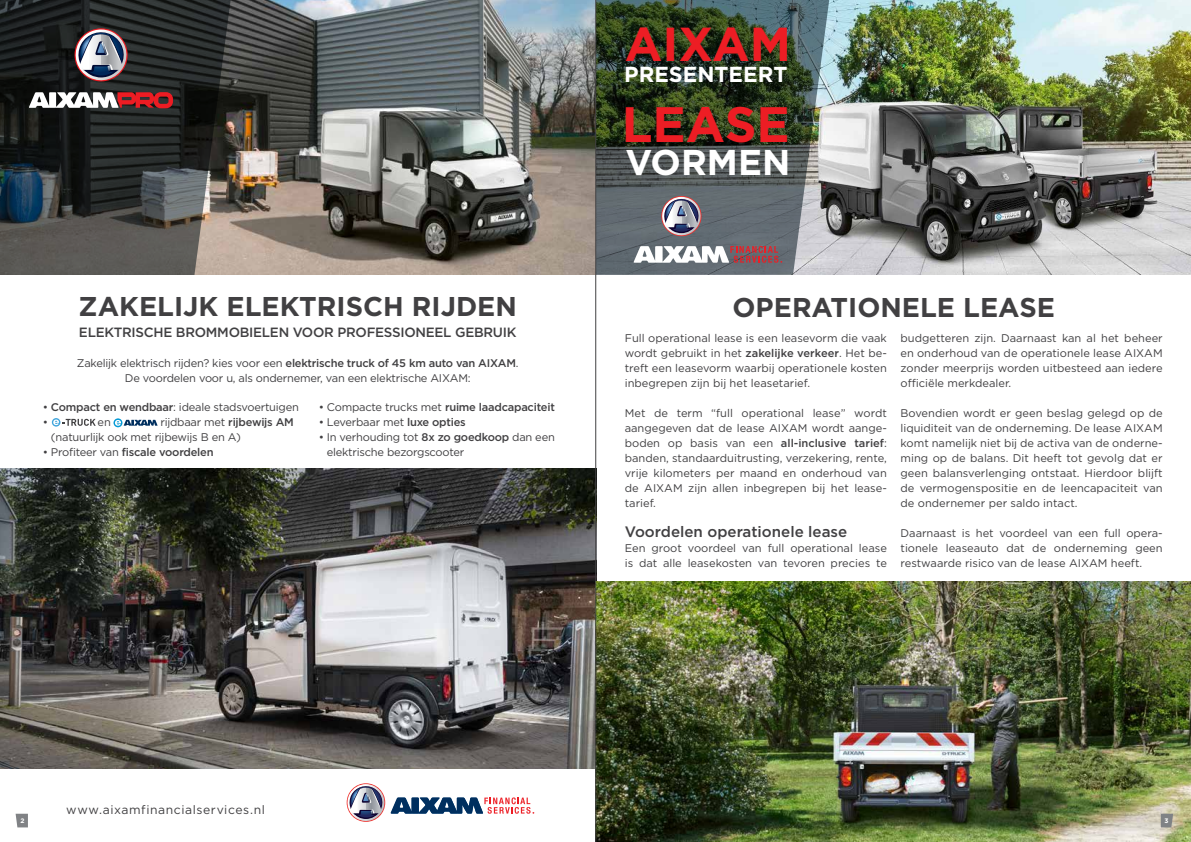
<style>
.page{position:relative;width:1191px;height:842px;background:#fff}
.page>*{position:absolute;margin:0;border:0;box-sizing:border-box;transform-origin:0 0}
.t1{font:700 49.7px "Gotham";color:#ed1d24}
.t2{font:700 47.6px "Gotham";color:#ed1d24}
.t3{font:700 35.8px "Gotham";color:#fff}
.t4{font:700 27.2px "Gotham";color:#414042}
.t5{font:700 21.7px "Gotham";color:#fff}
.t6{font:500 15.1px "Gotham";color:#414042}
.t7{font:500 13.4px "Gotham";letter-spacing:-.02em;color:#414042}
.t8{font:12.2px "Gotham";letter-spacing:.045em;color:#414042}
.t9{font:11.1px/15px "Gotham";color:#414042;text-align:justify}
.t10{font:11.1px/15px "Gotham";letter-spacing:-.02em;color:#414042}
.t11{font:500 11.1px "Gotham";letter-spacing:-.02em;color:#414042}
.t12{font:700 6.5px "Gotham";color:#fff}
.s1{font-weight:500}
.s2{font-weight:400}
</style>
<div class="page">
<img style="left:0;top:469px;width:595px;height:300px">
<svg style="left:113px;top:418px;width:9px;height:9px"></svg>
<svg style="left:115px;top:420px;width:43px;height:6px"></svg>
<svg style="left:52px;top:418px;width:8px;height:9px"></svg>
<svg style="left:53px;top:419px;width:43px;height:7px"></svg>
<svg style="left:346px;top:784px;width:188px;height:38px"></svg>
<img style="left:831px;top:0;width:360px;height:275px">
<svg style="left:596px;top:0;width:235px;height:275px;background:#4b574d"></svg>
<img style="left:596px;top:581px;width:595px;height:261px">
<svg style="left:633px;top:246px;width:149px;height:17px"></svg>
<svg style="left:659px;top:197px;width:44px;height:41px;background:#8a8593"></svg>
<img style="left:232px;top:0;width:363px;height:275px">
<svg style="left:0;top:0;width:232px;height:275px;background:#353837"></svg>
<svg style="left:29px;top:92px;width:144px;height:16px"></svg>
<svg style="left:72px;top:29px;width:58px;height:55px;background:#736f7a"></svg>
<svg style="left:16px;top:814px;width:12px;height:13px"></svg>
<svg style="left:1160px;top:814px;width:13px;height:13px"></svg>
<hr style="left:595px;top:0;width:1px;height:842px;background:#414042">
<h2 class="t2" style="left:625px;top:13px;width:168px">AIXAM</h2>
<h3 class="t5" style="left:624px;top:60px;width:165px">PRESENTEERT</h3>
<h1 class="t1" style="left:622px;top:92px;width:169px">LEASE</h1>
<h3 class="t4" style="left:79px;top:288px;width:440px">ZAKELIJK ELEKTRISCH RIJDEN</h3>
<p class="t7" style="left:79px;top:323px;width:439px">ELEKTRISCHE BROMMOBIELEN VOOR PROFESSIONEEL GEBRUIK</p>
<p class="t10" style="left:77px;top:355px;width:443px;text-align:center">Zakelijk elektrisch rijden? kies voor een <span class="s1">elektrische truck of 45 km auto van AIXAM</span>.<br>De voordelen voor u, als ondernemer, van een elektrische AIXAM:</p>
<p class="t11" style="left:319px;top:400px;width:238px"><span class="s2">• Compacte trucks met</span> ruime laadcapaciteit</p>
<p class="t10" style="left:319px;top:414px;width:149px">• Leverbaar met <span class="s1">luxe opties</span></p>
<p class="t10" style="left:327px;top:429px;width:229px;text-indent:-8px">• In verhouding tot <span class="s1">8x zo goedkoop</span> dan een elektrische bezorgscooter</p>
<p class="t10" style="left:43px;top:399px;width:258px">• <span class="s1">Compact en wendbaar</span>: ideale stadsvoertuigen •</p>
<p class="t9" style="left:98px;top:414px;width:15px">en</p>
<p class="t10" style="left:51px;top:414px;width:244px;text-indent:109px">rijdbaar met <span class="s1">rijbewijs AM </span>(natuurlijk ook met rijbewijs B en A)</p>
<p class="t11" style="left:43px;top:445px;width:172px"><span class="s2">• Profiteer van</span> fiscale voordelen</p>
<h3 class="t3" style="left:625px;top:138px;width:166px">VORMEN</h3>
<h3 class="t4" style="left:732px;top:289px;width:324px">OPERATIONELE LEASE</h3>
<p class="t9" style="left:625px;top:330px;width:264px">Full operational lease is een leasevorm die vaak wordt gebruikt in het <span class="s1">zakelijke verkeer</span>. Het be&shy;treft een leasevorm waarbij operationele kosten inbegrepen zijn bij het leasetarief.</p>
<p class="t9" style="left:625px;top:405px;width:264px">Met de term “full operational lease” wordt aangegeven dat de lease AIXAM wordt aange&shy;boden op basis van een <span class="s1">all-inclusive tarief</span>: banden, standaarduitrusting, verzekering, rente, vrije kilometers per maand en onderhoud van de AIXAM zijn allen inbegrepen bij het lease&shy;tarief.</p>
<h3 class="t6" style="left:625px;top:522px;width:224px">Voordelen operationele lease</h3>
<p class="t9" style="left:625px;top:540px;width:264px">Een groot voordeel van full operational lease is dat alle leasekosten van tevoren precies te</p>
<p class="t9" style="left:900px;top:330px;width:264px">budgetteren zijn. Daarnaast kan al het beheer en onderhoud van de operationele lease AIXAM zonder meerprijs worden uitbesteed aan iedere officiële merkdealer.</p>
<p class="t9" style="left:900px;top:405px;width:264px">Bovendien wordt er geen beslag gelegd op de liquiditeit van de onderneming. De lease AIXAM komt namelijk niet bij de activa van de onderne&shy;ming op de balans. Dit heeft tot gevolg dat er geen balansverlenging ontstaat. Hierdoor blijft de vermogenspositie en de leencapaciteit van de ondernemer per saldo intact.</p>
<p class="t9" style="left:900px;top:525px;width:264px">Daarnaast is het voordeel van een full opera&shy;tionele leaseauto dat de onderneming geen restwaarde risico van de lease AIXAM heeft.</p>
<p class="t8" style="left:66px;top:801px;width:200px">www.aixamfinancialservices.nl</p>
<p class="t12" style="left:20px;top:816px;width:6px">2</p>
<p class="t12" style="left:1164px;top:816px;width:6px">3</p>
</div>
